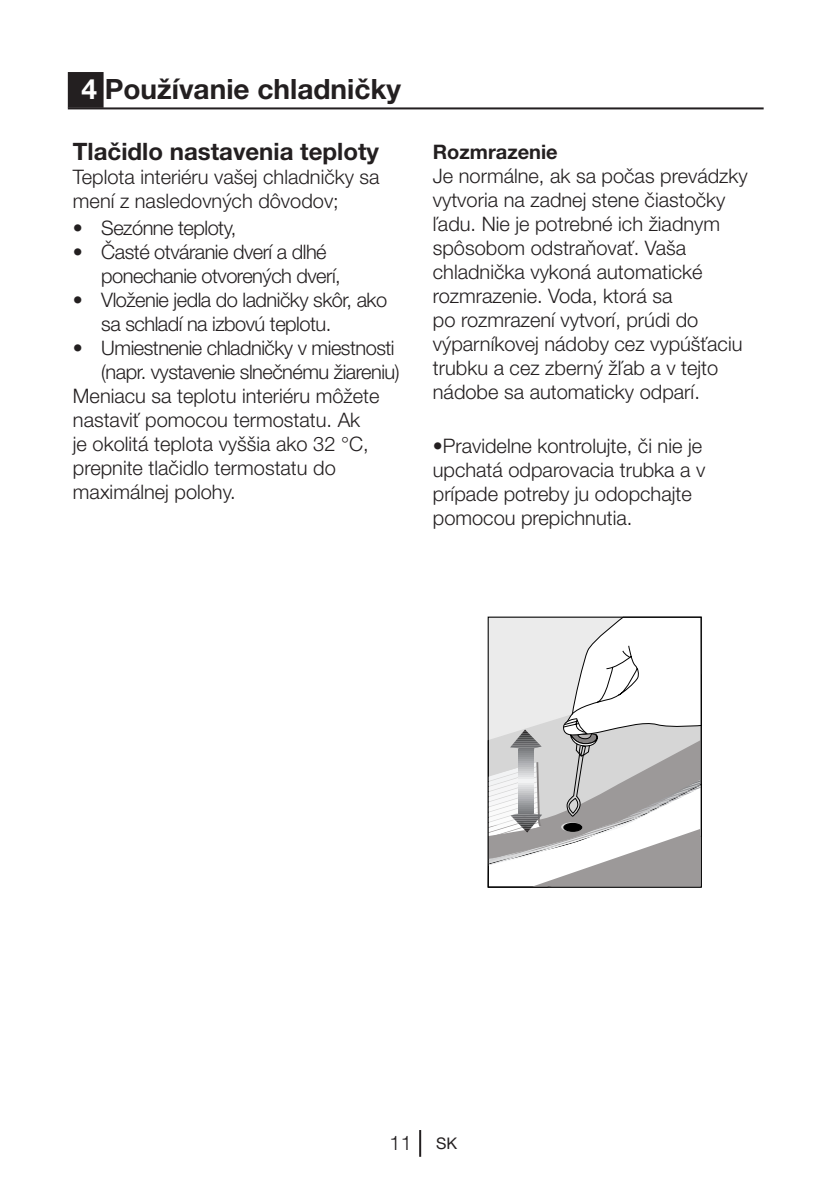
<style>
.page{position:relative;width:840px;height:1191px;background:#fff}
.page>*{position:absolute;margin:0;border:0;box-sizing:border-box;transform-origin:0 0}
.Unite_Baslik__14pt-B{font:700 28px "Helvetica Neue LT Pro";color:#231f20}
.Konu_Baslik__12pt-Bo{font:700 24px "Helvetica Neue LT Pro";color:#231f20}
.Normal_Yazi__10pt{font:300 20px/24px "Helvetica Neue LT Pro";color:#231f20}
.Girintili_Yazi__10pt{font:300 20px/24px "Helvetica Neue LT Pro";letter-spacing:-.025em;color:#231f20}
.Normal_Yazi_Bold__10{font:700 20px "Helvetica Neue LT Pro";color:#231f20}
.t1{font:300 20px "Helvetica Neue";color:#231f20}
.s1{color:#fff}
.s2{font-weight:400;font-size:16px}
</style>
<div class="page">
<hr style="left:419px;top:1130px;width:2px;height:26px;background:#231f20">
<div style="left:69px;top:73px;width:33px;height:34px;background:#231f20"></div>
<div style="left:68px;top:72px;width:35px;height:36px;border:2px solid #231f20"></div>
<hr style="left:68px;top:107px;width:695px;height:2px;background:#231f20">
<svg style="left:487px;top:616px;width:215px;height:272px"></svg>
<p class="Unite_Baslik__14pt-B" style="left:81px;top:72px;width:321px"><span class="s1">4</span> Používanie chladničky</p>
<p class="Konu_Baslik__12pt-Bo" style="left:73px;top:137px;width:307px">Tlačidlo nastavenia teploty</p>
<p class="Normal_Yazi__10pt" style="left:73px;top:165px;width:308px">Teplota interiéru vašej chladničky sa mení z nasledovných dôvodov;</p>
<p class="Girintili_Yazi__10pt" style="left:73px;top:216px;width:165px">• Sezónne teploty,</p>
<p class="Girintili_Yazi__10pt" style="left:101px;top:240px;width:241px;text-indent:-28px">• Časté otváranie dverí a dlhé ponechanie otvorených dverí,</p>
<p class="Girintili_Yazi__10pt" style="left:101px;top:288px;width:287px;text-indent:-28px">• Vloženie jedla do ladničky skôr, ako sa schladí na izbovú teplotu.</p>
<p class="Girintili_Yazi__10pt" style="left:73px;top:336px;width:328px;text-align:right">• Umiestnenie chladničky v miestnosti (napr. vystavenie slnečnému žiareniu)</p>
<p class="Normal_Yazi__10pt" style="left:73px;top:384px;width:308px">Meniacu sa teplotu interiéru môžete nastaviť pomocou termostatu. Ak<br>je okolitá teplota vyššia ako 32 °C, prepnite tlačidlo termostatu do maximálnej polohy.</p>
<p class="Normal_Yazi_Bold__10" style="left:432px;top:139px;width:126px">Rozmrazenie</p>
<p class="Normal_Yazi__10pt" style="left:432px;top:163px;width:316px">Je normálne, ak sa počas prevádzky vytvoria na zadnej stene čiastočky ľadu. Nie je potrebné ich žiadnym spôsobom odstraňovať. Vaša chladnička vykoná automatické rozmrazenie. Voda, ktorá sa<br>po rozmrazení vytvorí, prúdi do výparníkovej nádoby cez vypúšťaciu trubku a cez zberný žľab a v tejto nádobe sa automaticky odparí.</p>
<p class="Normal_Yazi__10pt" style="left:432px;top:433px;width:274px">•Pravidelne kontrolujte, či nie je upchatá odparovacia trubka a v prípade potreby ju odopchajte pomocou prepichnutia.</p>
<p class="t1" style="left:389px;top:1130px;width:69px">11 <span class="s2">SK</span></p>
</div>
